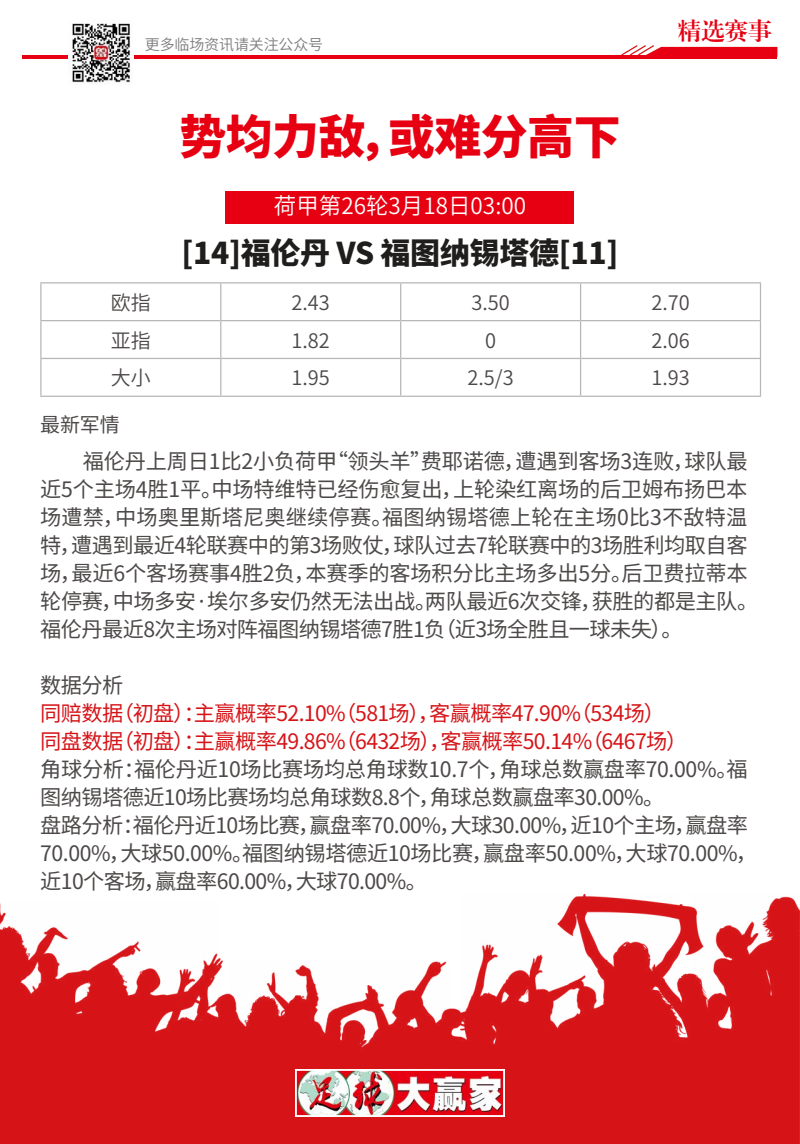
<style>
.page{position:relative;width:800px;height:1144px;background:#fff}
.page>*{position:absolute;margin:0;border:0;box-sizing:border-box;transform-origin:0 0}
.t1{font:900 46.88px "Noto Sans Hans";letter-spacing:-.01em;color:#e60012}
.t2{font:900 30px "Noto Sans Hans";letter-spacing:-.01em;color:#1f1e1d}
.t3{font:23.75px "CT Biao Song SJ";color:#e60012}
.t4{font:600 22.5px "Noto Sans Hans";color:#fff}
.t5{font:21.25px/28px "Noto Sans Hans";letter-spacing:-.02em;color:#4c4948}
.t6{font:21.25px/28px "Noto Sans Hans";letter-spacing:-.03em;color:#d61418}
.t7{font:600 20px "Noto Sans Hans";color:#4c4948}
.t8{font:20px "Noto Sans Hans";color:#4c4948}
.t9{font:600 15px "Noto Sans Hans";letter-spacing:-.01em;color:#7d7d7d}
</style>
<div class="page">
<img style="left:0;top:893px;width:800px;height:251px">
<img style="left:298px;top:1072px;width:204px;height:42px">
<div style="left:295px;top:1069px;width:210px;height:48px;border:2px solid #fff"></div>
<hr style="left:22px;top:55px;width:755px;height:4px;background:#e60012">
<svg style="left:621px;top:45px;width:156px;height:10px"></svg>
<img style="left:68px;top:23px;width:66px;height:60px">
<div style="left:226px;top:191px;width:348px;height:33px;background:#e60012"></div>
<hr style="left:40px;top:282px;width:181px;height:1px;background:#b5b6b6">
<hr style="left:40px;top:283px;width:2px;height:37px;background:#b5b6b6">
<hr style="left:221px;top:282px;width:180px;height:1px;background:#b5b6b6">
<hr style="left:220px;top:283px;width:1px;height:37px;background:#b5b6b6">
<hr style="left:401px;top:282px;width:180px;height:1px;background:#b5b6b6">
<hr style="left:400px;top:283px;width:1px;height:37px;background:#b5b6b6">
<hr style="left:581px;top:282px;width:180px;height:1px;background:#b5b6b6">
<hr style="left:580px;top:283px;width:1px;height:37px;background:#b5b6b6">
<hr style="left:760px;top:283px;width:1px;height:37px;background:#b5b6b6">
<hr style="left:40px;top:320px;width:181px;height:1px;background:#b5b6b6">
<hr style="left:40px;top:321px;width:2px;height:37px;background:#b5b6b6">
<hr style="left:221px;top:320px;width:180px;height:1px;background:#b5b6b6">
<hr style="left:220px;top:321px;width:1px;height:37px;background:#b5b6b6">
<hr style="left:401px;top:320px;width:180px;height:1px;background:#b5b6b6">
<hr style="left:400px;top:321px;width:1px;height:37px;background:#b5b6b6">
<hr style="left:581px;top:320px;width:180px;height:1px;background:#b5b6b6">
<hr style="left:580px;top:321px;width:1px;height:37px;background:#b5b6b6">
<hr style="left:760px;top:321px;width:1px;height:37px;background:#b5b6b6">
<hr style="left:40px;top:358px;width:181px;height:1px;background:#b5b6b6">
<hr style="left:40px;top:359px;width:2px;height:37px;background:#b5b6b6">
<hr style="left:221px;top:358px;width:180px;height:1px;background:#b5b6b6">
<hr style="left:220px;top:359px;width:1px;height:37px;background:#b5b6b6">
<hr style="left:401px;top:358px;width:180px;height:1px;background:#b5b6b6">
<hr style="left:400px;top:359px;width:1px;height:37px;background:#b5b6b6">
<hr style="left:581px;top:358px;width:180px;height:1px;background:#b5b6b6">
<hr style="left:580px;top:359px;width:1px;height:37px;background:#b5b6b6">
<hr style="left:760px;top:359px;width:1px;height:37px;background:#b5b6b6">
<hr style="left:40px;top:396px;width:181px;height:1px;background:#b5b6b6">
<hr style="left:221px;top:396px;width:180px;height:1px;background:#b5b6b6">
<hr style="left:401px;top:396px;width:180px;height:1px;background:#b5b6b6">
<hr style="left:581px;top:396px;width:180px;height:1px;background:#b5b6b6">
<p class="t9" style="left:145px;top:36px;width:180px">更多临场资讯请关注公众号</p>
<h1 class="t1" style="left:179px;top:110px;width:443px">势均力敌，或难分高下</h1>
<p class="t4" style="left:274px;top:193px;width:254px">荷甲第26轮3月18日03:00</p>
<h2 class="t2" style="left:182px;top:236px;width:438px">[14]福伦丹 VS 福图纳锡塔德[11]</h2>
<p class="t3" style="left:678px;top:19px;width:96px">精选赛事</p>
<p class="t7" style="left:111px;top:291px;width:41px">欧指</p>
<p class="t7" style="left:292px;top:291px;width:40px">2.43</p>
<p class="t7" style="left:471px;top:291px;width:40px">3.50</p>
<p class="t7" style="left:651px;top:291px;width:40px">2.70</p>
<p class="t7" style="left:111px;top:329px;width:41px">亚指</p>
<p class="t7" style="left:292px;top:329px;width:40px">1.82</p>
<p class="t7" style="left:485px;top:329px;width:12px">0</p>
<p class="t7" style="left:651px;top:329px;width:40px">2.06</p>
<p class="t7" style="left:111px;top:367px;width:41px">大小</p>
<p class="t7" style="left:292px;top:367px;width:40px">1.95</p>
<p class="t7" style="left:468px;top:367px;width:48px">2.5/3</p>
<p class="t7" style="left:651px;top:367px;width:40px">1.93</p>
<p class="t8" style="left:40px;top:413px;width:81px">最新军情</p>
<p class="t5" style="left:40px;top:447px;width:720px;text-indent:42px">福伦丹上周日1比2小负荷甲“领头羊”费耶诺德，遭遇到客场3连败，球队最近5个主场4胜1平。中场特维特已经伤愈复出，上轮染红离场的后卫姆布扬巴本场遭禁，中场奥里斯塔尼奥继续停赛。福图纳锡塔德上轮在主场0比3不敌特温特，遭遇到最近4轮联赛中的第3场败仗，球队过去7轮联赛中的3场胜利均取自客场，最近6个客场赛事4胜2负，本赛季的客场积分比主场多出5分。后卫费拉蒂本轮停赛，中场多安·埃尔多安仍然无法出战。两队最近6次交锋，获胜的都是主队。福伦丹最近8次主场对阵福图纳锡塔德7胜1负（近3场全胜且一球未失）。</p>
<p class="t5" style="left:40px;top:671px;width:85px">数据分析</p>
<p class="t6" style="left:40px;top:700px;width:649px">同赔数据（初盘）：主赢概率52.10%（581场），客赢概率47.90%（534场）同盘数据（初盘）：主赢概率49.86%（6432场），客赢概率50.14%（6467场）</p>
<p class="t5" style="left:40px;top:756px;width:718px">角球分析：福伦丹近10场比赛场均总角球数10.7个，角球总数赢盘率70.00%。福图纳锡塔德近10场比赛场均总角球数8.8个，角球总数赢盘率30.00%。<br>盘路分析：福伦丹近10场比赛，赢盘率70.00%，大球30.00%，近10个主场，赢盘率70.00%，大球50.00%。福图纳锡塔德近10场比赛，赢盘率50.00%，大球70.00%，近10个客场，赢盘率60.00%，大球70.00%。</p>
</div>
